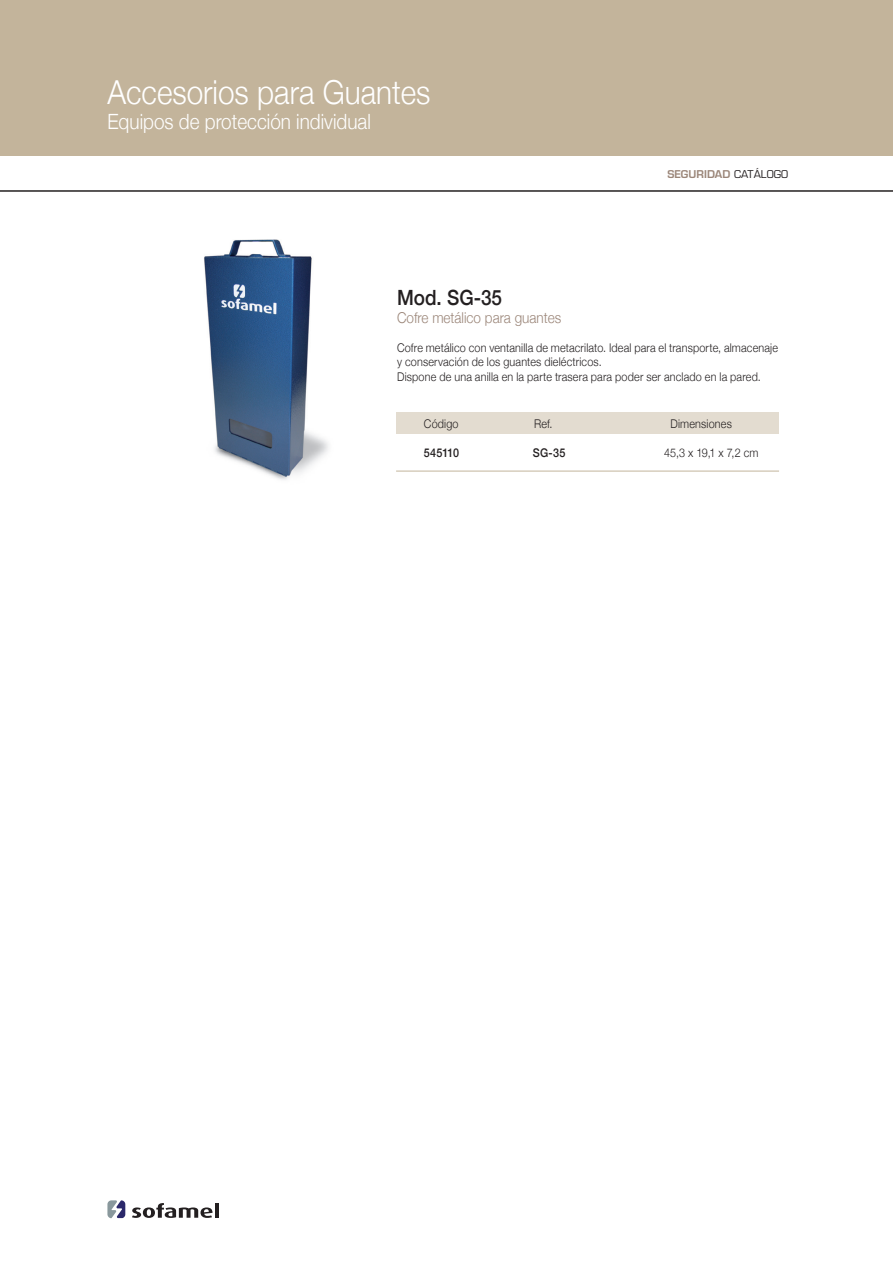
<style>
.page{position:relative;width:893px;height:1264px;background:#fff}
.page>*{position:absolute;margin:0;border:0;box-sizing:border-box;transform-origin:0 0}
.t1{font:300 33px "Helvetica Neue";color:#fff;scale:.9 1}
.t2{font:300 21px "Helvetica Neue";color:#fff;scale:.9 1}
.t3{font:500 21px "Helvetica Neue";color:#231f20;scale:.9 1}
.t4{font:300 15px "Helvetica Neue";color:#9b8679;scale:.9 1}
.t5{font:300 12px/14.4px "Helvetica Neue";letter-spacing:.015em;color:#231f20;scale:.9 1}
.t6{font:500 12px "Helvetica Neue";letter-spacing:.015em;color:#231f20;scale:.9 1}
.t7{font:600 10.5px "Eurostile";color:#9b8679}
.s1{font-weight:400;color:#231f20}
</style>
<div class="page">
<div style="left:0;top:0;width:893px;height:156px;background:#c3b49b"></div>
<svg style="left:132px;top:1203px;width:81px;height:14px"></svg>
<hr style="left:215px;top:1203px;width:4px;height:14px;background:#231f20">
<svg style="left:107px;top:1200px;width:18px;height:18px"></svg>
<hr style="left:0;top:191px;width:893px;height:1px;background:#231f20">
<img style="left:204px;top:239px;width:125px;height:241px">
<div style="left:396px;top:413px;width:383px;height:21px;background:#e3dcd0"></div>
<hr style="left:396px;top:471px;width:383px;height:1px;background:#c3b49b">
<h1 class="t1" style="left:107px;top:65px;width:360px">Accesorios para Guantes</h1>
<h2 class="t2" style="left:107px;top:105px;width:294px">Equipos de protección individual</h2>
<p class="t7" style="left:667px;top:168px;width:122px">SEGURIDAD <span class="s1">CATÁLOGO</span></p>
<h2 class="t3" style="left:397px;top:281px;width:118px">Mod. SG-35</h2>
<p class="t4" style="left:397px;top:306px;width:184px">Cofre metálico para guantes</p>
<p class="t5" style="left:397px;top:340px;width:425px">Cofre metálico con ventanilla de metacrilato. Ideal para el transporte, almacenaje y conservación de los guantes dieléctricos.<br>Dispone de una anilla en la parte trasera para poder ser anclado en la pared.</p>
<p class="t5" style="left:424px;top:415px;width:40px">Código</p>
<p class="t6" style="left:424px;top:443px;width:41px">545110</p>
<p class="t6" style="left:533px;top:443px;width:38px">SG-35</p>
<p class="t5" style="left:664px;top:445px;width:106px">45,3 x 19,1 x 7,2 cm</p>
<p class="t5" style="left:534px;top:415px;width:22px">Ref.</p>
<p class="t5" style="left:670px;top:415px;width:70px">Dimensiones</p>
</div>
